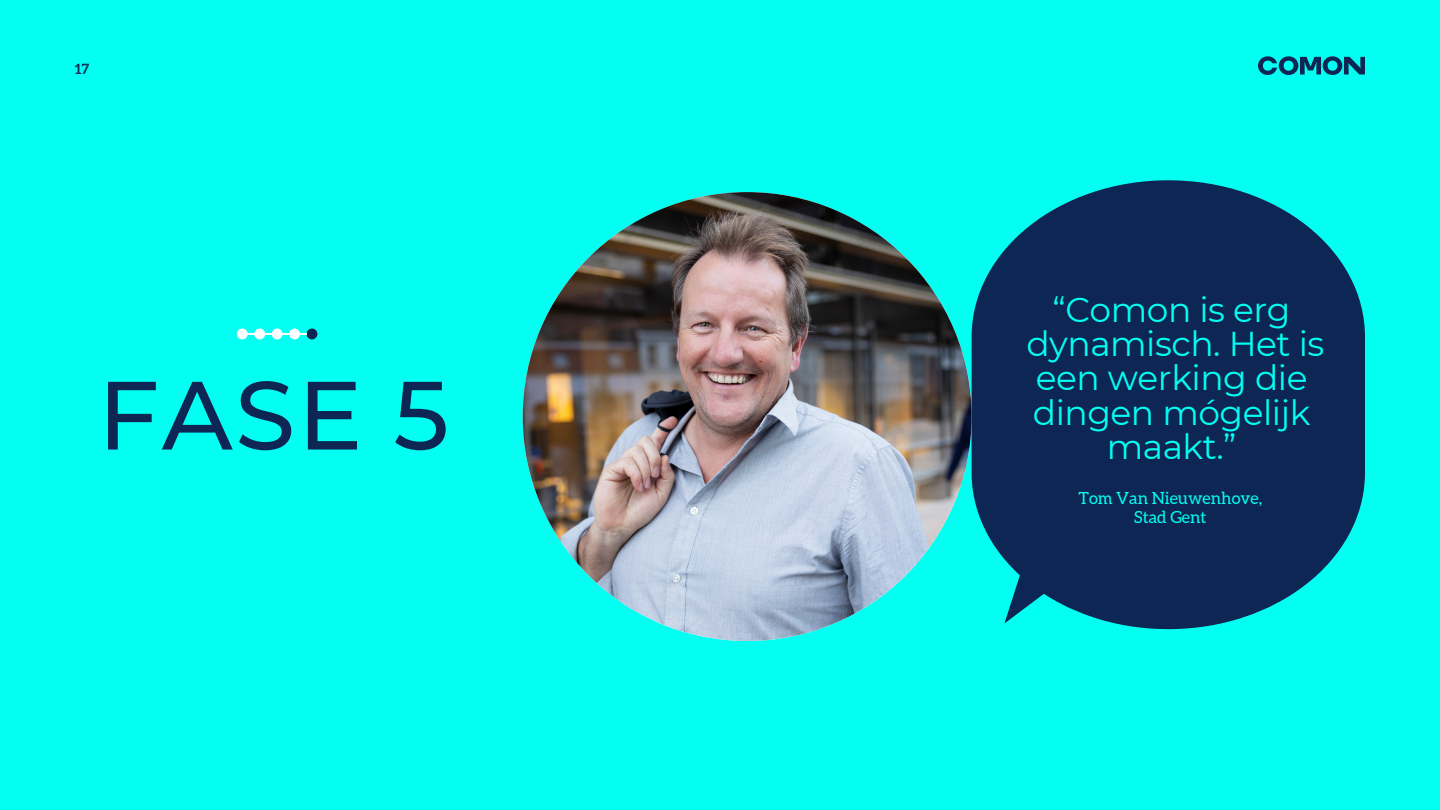
<style>
.page{position:relative;width:1440px;height:810px;background:#fff}
.page>*{position:absolute;margin:0;border:0;box-sizing:border-box;transform-origin:0 0}
.t1{font:500 96.68px "Montserrat";color:#0d2654}
.t2{font:34.42px/34.3px "Montserrat";letter-spacing:-.015em;color:#03fff2;text-align:center}
.t3{font:16.73px/19.1px "Aleo";color:#03fff2;text-align:center}
.t4{font:700 13.95px "Aleo";color:#0d2654}
</style>
<div class="page">
<div style="left:0;top:1px;width:1440px;height:809px;background:#03fff2"></div>
<img style="left:523px;top:192px;width:449px;height:449px;border-radius:50%">
<div style="left:237px;top:328px;width:11px;height:11px;background:#fff;border-radius:50%"></div>
<div style="left:254px;top:328px;width:11px;height:11px;background:#fff;border-radius:50%"></div>
<div style="left:272px;top:328px;width:11px;height:11px;background:#fff;border-radius:50%"></div>
<div style="left:289px;top:328px;width:11px;height:11px;background:#fff;border-radius:50%"></div>
<div style="left:306px;top:328px;width:11px;height:11px;background:#0d2654;border-radius:50%"></div>
<svg style="left:972px;top:180px;width:393px;height:449px;background:#0b446a"></svg>
<svg style="left:1004px;top:530px;width:96px;height:94px"></svg>
<svg style="left:1258px;top:56px;width:107px;height:19px"></svg>
<p class="t4" style="left:75px;top:61px;width:16px">17</p>
<h1 class="t1" style="left:98px;top:356px;width:353px">FASE 5</h1>
<h2 class="t2" style="left:1026px;top:292px;width:300px">“Comon is erg dynamisch. Het is een werking die dingen mógelijk maakt.”</h2>
<p class="t3" style="left:1078px;top:488px;width:185px">Tom Van Nieuwenhove,<br>Stad Gent</p>
</div>
